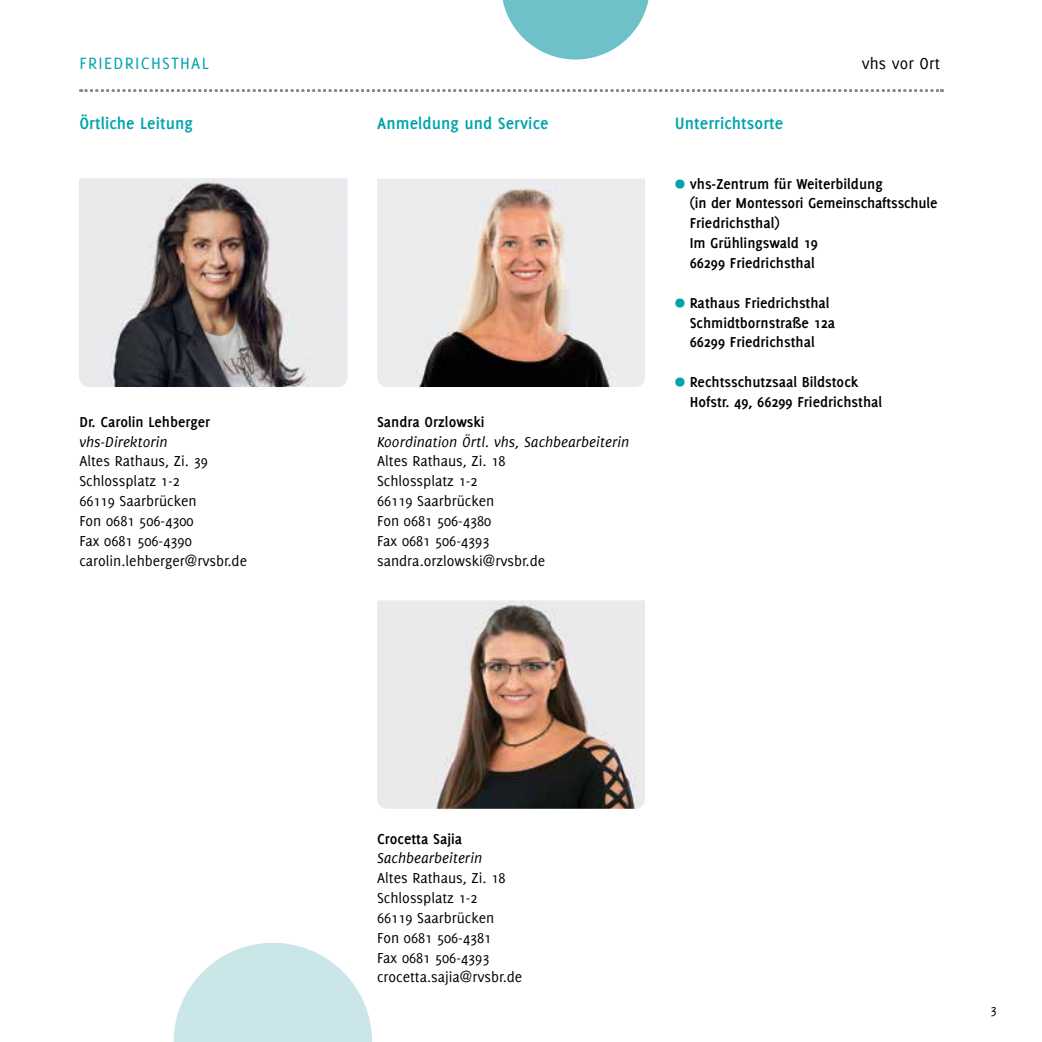
<style>
.page{position:relative;width:1042px;height:1042px;background:#fff}
.page>*{position:absolute;margin:0;border:0;box-sizing:border-box;transform-origin:0 0}
.t1{font:700 17.85px "Delicious";letter-spacing:.005em;color:#00a4ad}
.t2{font:17.85px "Delicious";letter-spacing:.075em;color:#00a4ad}
.t3{font:17.32px "Delicious";letter-spacing:.01em;color:#000}
.t4{font:15.75px/19.8px "Delicious";color:#000}
.t5{font:700 15.75px/19.8px "Delicious";color:#000}
.t6{font:italic 15.75px "Delicious";color:#000}
.t7{font:14px "Delicious";color:#000}
.s1{color:#00a4ad}
</style>
<div class="page">
<svg style="left:81px;top:89px;width:861px;height:3px"></svg>
<svg style="left:502px;top:0;width:147px;height:60px"></svg>
<svg style="left:174px;top:943px;width:198px;height:99px"></svg>
<img style="left:377px;top:179px;width:268px;height:208px">
<img style="left:377px;top:600px;width:268px;height:209px">
<img style="left:79px;top:179px;width:268px;height:208px">
<p class="t2" style="left:79px;top:54px;width:131px">FRIEDRICHSTHAL</p>
<p class="t3" style="left:862px;top:54px;width:80px">vhs vor Ort</p>
<p class="t1" style="left:79px;top:113px;width:115px">Örtliche Leitung</p>
<p class="t5" style="left:79px;top:411px;width:132px">Dr. Carolin Lehberger</p>
<p class="t6" style="left:79px;top:432px;width:90px">vhs-Direktorin</p>
<p class="t4" style="left:79px;top:451px;width:169px">Altes Rathaus, Zi. 39<br>Schlossplatz 1-2<br>66119 Saarbrücken<br>Fon 0681 506-4300<br>Fax 0681 506-4390 carolin.lehberger@rvsbr.de</p>
<p class="t1" style="left:377px;top:113px;width:173px">Anmeldung und Service</p>
<p class="t5" style="left:377px;top:411px;width:109px">Sandra Orzlowski</p>
<p class="t6" style="left:377px;top:432px;width:254px">Koordination Örtl. vhs, Sachbearbeiterin</p>
<p class="t4" style="left:377px;top:451px;width:170px">Altes Rathaus, Zi. 18<br>Schlossplatz 1-2<br>66119 Saarbrücken<br>Fon 0681 506-4380<br>Fax 0681 506-4393 sandra.orzlowski@rvsbr.de</p>
<p class="t1" style="left:675px;top:113px;width:110px">Unterrichtsorte</p>
<p class="t5" style="left:690px;top:173px;width:249px;text-indent:-15px"><span class="s1">≈</span> vhs-Zentrum für Weiterbildung<br>(in der Montessori Gemeinschaftsschule<br>Friedrichsthal)<br>Im Grühlingswald 19<br>66299 Friedrichsthal</p>
<p class="t5" style="left:690px;top:292px;width:147px;text-indent:-15px"><span class="s1">≈</span> Rathaus Friedrichsthal<br>Schmidtbornstraße 12a<br>66299 Friedrichsthal</p>
<p class="t5" style="left:690px;top:372px;width:194px;text-indent:-15px"><span class="s1">≈</span> Rechtsschutzsaal Bildstock<br>Hofstr. 49, 66299 Friedrichsthal</p>
<p class="t5" style="left:377px;top:828px;width:87px">Crocetta Sajia</p>
<p class="t6" style="left:377px;top:849px;width:107px">Sachbearbeiterin</p>
<p class="t4" style="left:377px;top:868px;width:147px">Altes Rathaus, Zi. 18<br>Schlossplatz 1-2<br>66119 Saarbrücken<br>Fon 0681 506-4381<br>Fax 0681 506-4393 crocetta.sajia@rvsbr.de</p>
<p class="t7" style="left:990px;top:1001px;width:8px">3</p>
</div>
